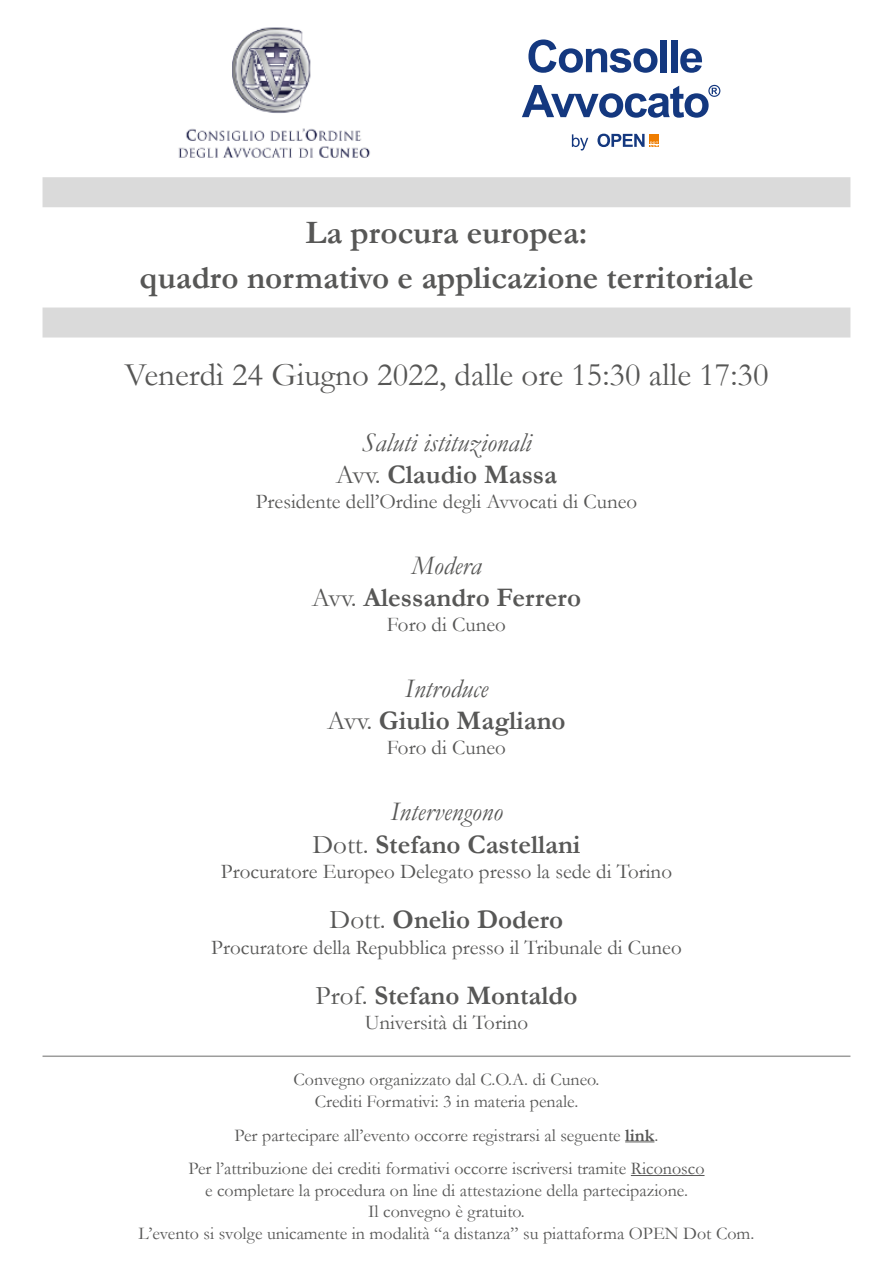
<style>
.page{position:relative;width:893px;height:1263px;background:#fff}
.page>*{position:absolute;margin:0;border:0;box-sizing:border-box;transform-origin:0 0}
.t1{font:700 33px/45px "Garamond";color:#575756;text-align:center}
.t2{font:33px "Garamond";color:#575756}
.t3{font:700 27px/32.4px "Garamond";color:#575756;text-align:center}
.t4{font:italic 27px/32.4px "Garamond";color:#575756;text-align:center}
.t5{font:21px "Garamond";color:#575756}
.t6{font:18px/21.6px "Garamond";color:#575756;text-align:center}
.s1{font-style:normal}
.s2{font-weight:700;font-style:normal}
.s3{font-weight:400;font-style:italic}
.s4{font-weight:400}
.s5{font-weight:700}
</style>
<div class="page">
<div style="left:43px;top:307px;width:807px;height:30px;background:#dadada"></div>
<hr style="left:43px;top:1055px;width:807px;height:2px;background:#9d9d9c">
<div style="left:43px;top:177px;width:807px;height:30px;background:#dadada"></div>
<svg style="left:625px;top:1141px;width:29px;height:1px"></svg>
<hr style="left:631px;top:1175px;width:73px;height:1px;background:#575756">
<svg style="left:528px;top:39px;width:129px;height:34px"></svg>
<div style="left:661px;top:40px;width:6px;height:32px;background:#14387f"></div>
<div style="left:671px;top:40px;width:6px;height:32px;background:#14387f"></div>
<svg style="left:680px;top:48px;width:22px;height:25px"></svg>
<svg style="left:522px;top:85px;width:198px;height:33px"></svg>
<svg style="left:572px;top:134px;width:16px;height:16px"></svg>
<svg style="left:597px;top:134px;width:62px;height:13px"></svg>
<img style="left:178px;top:27px;width:192px;height:131px">
<h1 class="t1" style="left:139px;top:210px;width:615px">La procura europea:<br>quadro normativo e applicazione territoriale</h1>
<h1 class="t2" style="left:125px;top:353px;width:645px">Venerdì 24 Giugno 2022, dalle ore 15:30 alle 17:30</h1>
<h2 class="t4" style="left:336px;top:425px;width:223px">Saluti istituzionali<br><span class="s1">Avv.</span> <span class="s2">Claudio Massa</span></h2>
<p class="t5" style="left:256px;top:488px;width:383px">Presidente dell’Ordine degli Avvocati di Cuneo</p>
<h2 class="t3" style="left:312px;top:549px;width:271px"><span class="s3">Modera<br></span><span class="s4">Avv.</span> Alessandro Ferrero</h2>
<p class="t5" style="left:387px;top:611px;width:121px">Foro di Cuneo</p>
<h2 class="t3" style="left:327px;top:672px;width:240px"><span class="s3">Introduce<br></span><span class="s4">Avv.</span> Giulio Magliano</h2>
<p class="t5" style="left:387px;top:734px;width:121px">Foro di Cuneo</p>
<h2 class="t3" style="left:312px;top:796px;width:269px"><span class="s3">Intervengono<br></span><span class="s4">Dott.</span> Stefano Castellani</h2>
<p class="t5" style="left:221px;top:857px;width:453px">Procuratore Europeo Delegato presso la sede di Torino</p>
<h2 class="t3" style="left:330px;top:904px;width:235px"><span class="s4">Dott.</span> Onelio Dodero</h2>
<p class="t5" style="left:211px;top:933px;width:472px">Procuratore della Repubblica presso il Tribunale di Cuneo</p>
<h2 class="t3" style="left:316px;top:979px;width:263px"><span class="s4">Prof.</span> Stefano Montaldo</h2>
<p class="t5" style="left:365px;top:1008px;width:165px">Università di Torino</p>
<p class="t6" style="left:293px;top:1068px;width:307px">Convegno organizzato dal C.O.A. di Cuneo.<br>Crediti Formativi: 3 in materia penale.</p>
<p class="t6" style="left:188px;top:1118px;width:518px;line-height:33.6px">Per partecipare all’evento occorre registrarsi al seguente <span class="s5">link</span>.<br>Per l’attribuzione dei crediti formativi occorre iscriversi tramite Riconosco</p>
<p class="t6" style="left:139px;top:1179px;width:617px">e completare la procedura on line di attestazione della partecipazione.<br>Il convegno è gratuito.<br>L’evento si svolge unicamente in modalità “a distanza” su piattaforma OPEN Dot Com.</p>
</div>
